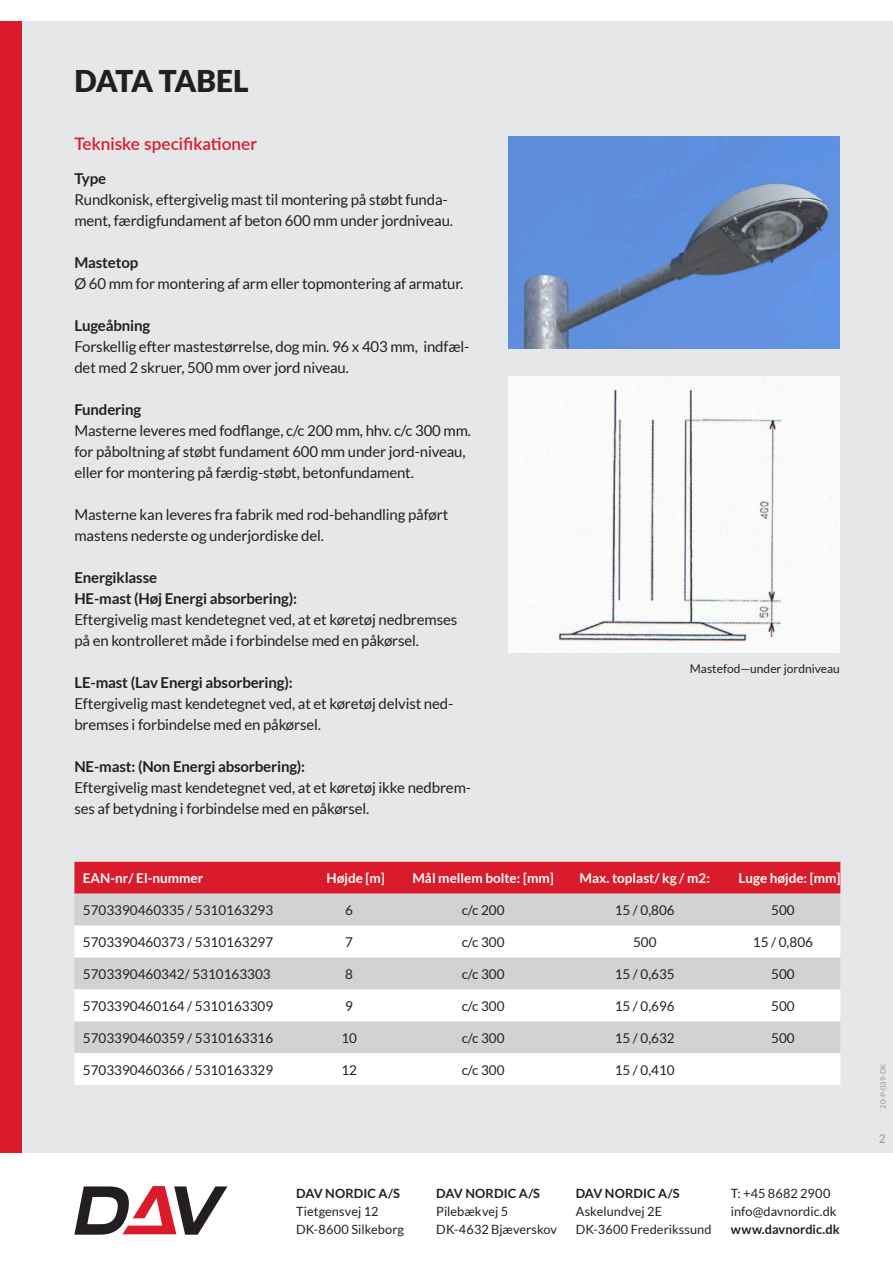
<style>
.page{position:relative;width:893px;height:1263px;background:#fff}
.page>*{position:absolute;margin:0;border:0;box-sizing:border-box;transform-origin:0 0}
.t1{font:900 30px "Lato";letter-spacing:-.03em;color:#231f20}
.t2{font:600 17.25px "Lato";color:#da1b2b}
.t3{font:15px/21px "Lato";letter-spacing:-.01em;color:#231f20}
.t4{font:700 15px/21px "Lato";letter-spacing:-.01em;color:#231f20}
.t5{font:13.5px "Lato";color:#231f20}
.t6{font:700 13.5px "Lato";color:#fff}
.t7{font:12.75px/18px "Lato";letter-spacing:.005em;color:#231f20}
.t8{font:700 12.75px "Lato";letter-spacing:.005em;color:#231f20}
.t9{font:12px "Lato";color:#231f20}
.t10{font:12px "Lato";color:#939598}
.t11{font:7.5px "Lato";color:#939598}
</style>
<div class="page">
<div style="left:0;top:21px;width:893px;height:1131px;background:#e6e7e9"></div>
<div style="left:0;top:21px;width:21px;height:1131px;background:#da1b2b"></div>
<svg style="left:74px;top:1186px;width:153px;height:49px"></svg>
<div style="left:74px;top:862px;width:766px;height:32px;background:#da1b2b"></div>
<div style="left:74px;top:894px;width:766px;height:31px;background:#d1d2d4"></div>
<svg style="left:74px;top:926px;width:766px;height:159px;background:#eceded"></svg>
<img style="left:508px;top:376px;width:332px;height:277px">
<img style="left:508px;top:136px;width:332px;height:213px">
<h1 class="t1" style="left:74px;top:64px;width:176px">DATA TABEL</h1>
<p class="t2" style="left:74px;top:131px;width:184px">Tekniske specifikationer</p>
<p class="t4" style="left:74px;top:169px;width:33px">Type</p>
<p class="t3" style="left:74px;top:190px;width:380px">Rundkonisk, eftergivelig mast til montering på støbt funda&shy;ment, færdigfundament af beton 600 mm under jordniveau.</p>
<p class="t4" style="left:74px;top:253px;width:65px">Mastetop</p>
<p class="t3" style="left:74px;top:273px;width:391px">Ø 60 mm for montering af arm eller topmontering af armatur.</p>
<p class="t4" style="left:74px;top:316px;width:77px">Lugeåbning</p>
<p class="t3" style="left:74px;top:336px;width:396px">Forskellig efter mastestørrelse, dog min. 96 x 403 mm, indfæl&shy;det med 2 skruer, 500 mm over jord niveau.</p>
<p class="t4" style="left:74px;top:400px;width:68px">Fundering</p>
<p class="t3" style="left:74px;top:420px;width:398px">Masterne leveres med fodflange, c/c 200 mm, hhv. c/c 300 mm. for påboltning af støbt fundament 600 mm under jord-niveau, eller for montering på færdig-støbt, betonfundament.</p>
<p class="t3" style="left:74px;top:505px;width:375px">Masterne kan leveres fra fabrik med rod-behandling påført mastens nederste og underjordiske del.</p>
<p class="t4" style="left:74px;top:568px;width:224px">Energiklasse<br>HE-mast (Høj Energi absorbering):</p>
<p class="t3" style="left:74px;top:610px;width:384px">Eftergivelig mast kendetegnet ved, at et køretøj nedbremses på en kontrolleret måde i forbindelse med en påkørsel.</p>
<p class="t4" style="left:74px;top:673px;width:220px">LE-mast (Lav Energi absorbering):</p>
<p class="t3" style="left:74px;top:694px;width:380px">Eftergivelig mast kendetegnet ved, at et køretøj delvist ned&shy;bremses i forbindelse med en påkørsel.</p>
<p class="t4" style="left:74px;top:757px;width:232px">NE-mast: (Non Energi absorbering):</p>
<p class="t3" style="left:74px;top:778px;width:398px">Eftergivelig mast kendetegnet ved, at et køretøj ikke nedbrem&shy;ses af betydning i forbindelse med en påkørsel.</p>
<p class="t9" style="left:690px;top:664px;width:151px">Mastefod—under jordniveau</p>
<p class="t6" style="left:83px;top:872px;width:122px">EAN-nr/ El-nummer</p>
<p class="t6" style="left:327px;top:872px;width:60px">Højde [m]</p>
<p class="t6" style="left:412px;top:872px;width:143px">Mål mellem bolte: [mm]</p>
<p class="t6" style="left:579px;top:872px;width:132px">Max. toplast/ kg / m2:</p>
<p class="t6" style="left:738px;top:872px;width:104px">Luge højde: [mm]</p>
<p class="t5" style="left:83px;top:903px;width:192px">5703390460335 / 5310163293</p>
<p class="t5" style="left:345px;top:905px;width:9px">6</p>
<p class="t5" style="left:462px;top:903px;width:44px">c/c 200</p>
<p class="t5" style="left:615px;top:903px;width:62px">15 / 0,806</p>
<p class="t5" style="left:771px;top:903px;width:25px">500</p>
<p class="t5" style="left:83px;top:934px;width:192px">5703390460373 / 5310163297</p>
<p class="t5" style="left:345px;top:937px;width:9px">7</p>
<p class="t5" style="left:462px;top:934px;width:44px">c/c 300</p>
<p class="t5" style="left:633px;top:934px;width:25px">500</p>
<p class="t5" style="left:753px;top:934px;width:62px">15 / 0,806</p>
<p class="t5" style="left:83px;top:966px;width:189px">5703390460342/ 5310163303</p>
<p class="t5" style="left:345px;top:966px;width:9px">8</p>
<p class="t5" style="left:462px;top:966px;width:44px">c/c 300</p>
<p class="t5" style="left:615px;top:966px;width:62px">15 / 0,635</p>
<p class="t5" style="left:771px;top:966px;width:25px">500</p>
<p class="t5" style="left:83px;top:998px;width:192px">5703390460164 / 5310163309</p>
<p class="t5" style="left:345px;top:1000px;width:9px">9</p>
<p class="t5" style="left:462px;top:998px;width:44px">c/c 300</p>
<p class="t5" style="left:615px;top:998px;width:62px">15 / 0,696</p>
<p class="t5" style="left:771px;top:998px;width:25px">500</p>
<p class="t5" style="left:83px;top:1030px;width:192px">5703390460359 / 5310163316</p>
<p class="t5" style="left:341px;top:1032px;width:17px">10</p>
<p class="t5" style="left:462px;top:1030px;width:44px">c/c 300</p>
<p class="t5" style="left:615px;top:1030px;width:62px">15 / 0,632</p>
<p class="t5" style="left:771px;top:1030px;width:25px">500</p>
<p class="t5" style="left:83px;top:1062px;width:192px">5703390460366 / 5310163329</p>
<p class="t5" style="left:341px;top:1064px;width:17px">12</p>
<p class="t5" style="left:462px;top:1062px;width:44px">c/c 300</p>
<p class="t5" style="left:615px;top:1062px;width:62px">15 / 0,410</p>
<p class="t8" style="left:296px;top:1186px;width:105px">DAV NORDIC A/S</p>
<p class="t7" style="left:296px;top:1203px;width:110px">Tietgensvej 12<br>DK-8600 Silkeborg</p>
<p class="t8" style="left:436px;top:1186px;width:105px">DAV NORDIC A/S</p>
<p class="t7" style="left:436px;top:1203px;width:122px">Pilebækvej 5<br>DK-4632 Bjæverskov</p>
<p class="t8" style="left:576px;top:1186px;width:105px">DAV NORDIC A/S</p>
<p class="t7" style="left:576px;top:1203px;width:137px">Askelundvej 2E<br>DK-3600 Frederikssund</p>
<p class="t7" style="left:731px;top:1185px;width:107px">T: +45 8682 2900 info@davnordic.dk</p>
<p class="t8" style="left:731px;top:1222px;width:110px">www.davnordic.dk</p>
<p class="t11" style="left:880px;top:1108px;width:46px;rotate:-90deg">20-P-039-DK</p>
<p class="t10" style="left:879px;top:1134px;width:8px">2</p>
</div>
